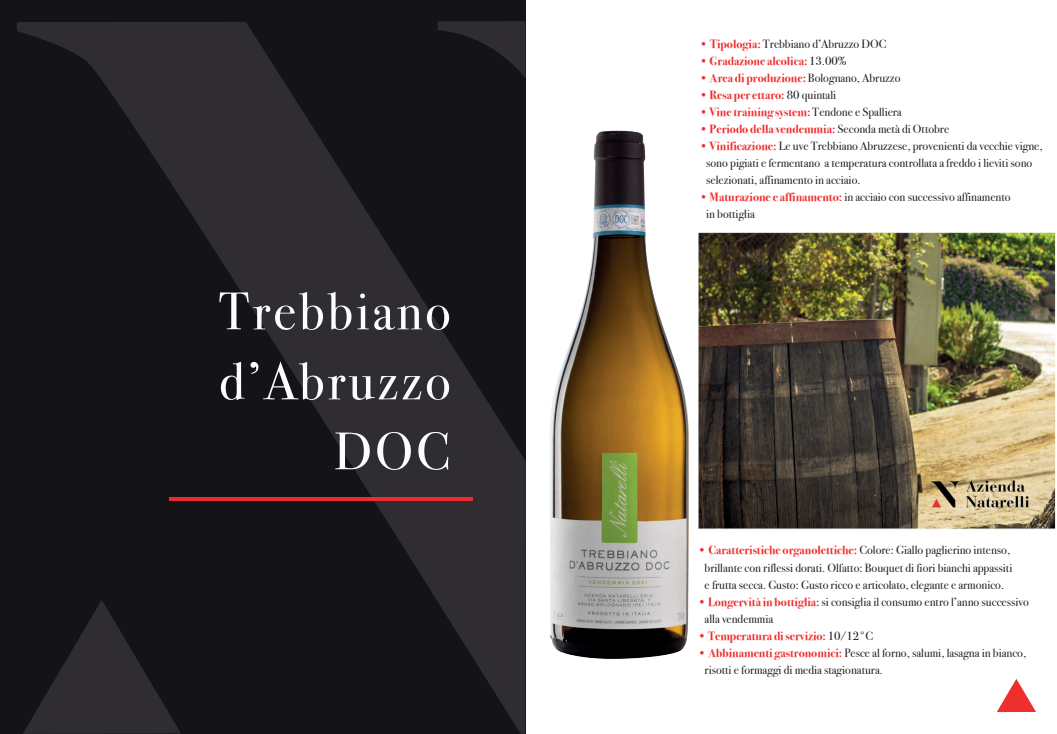
<style>
.page{position:relative;width:1057px;height:734px;background:#fff}
.page>*{position:absolute;margin:0;border:0;box-sizing:border-box;transform-origin:0 0}
.t1{font:53px/70px "Bodoni Svty Two OSITCTT";letter-spacing:.055em;color:#fdfdfd;text-align:right}
.t2{font:12px/17px "Bodoni Svty Two ITCTT";color:#231f20}
.t3{font:700 12px "Bodoni Svty Two ITCTT";color:#ee2f2d}
.s1{color:#ed2a2d}
.s2{font-weight:700;color:#ee2f2d}
.s3{font-weight:400;color:#231f20}
</style>
<div class="page">
<div style="left:0;top:0;width:525px;height:734px;background:#141318"></div>
<svg style="left:17px;top:22px;width:509px;height:712px"></svg>
<svg style="left:438px;top:21px;width:88px;height:37px"></svg>
<hr style="left:169px;top:497px;width:303px;height:3px;background:#ed2b2c">
<img style="left:289px;top:58px;width:656px;height:657px">
<img style="left:698px;top:233px;width:357px;height:297px">
<svg style="left:997px;top:679px;width:39px;height:33px"></svg>
<h1 class="t1" style="left:219px;top:277px;width:234px">Trebbiano d’Abruzzo<br>DOC</h1>
<p class="t2" style="left:700px;top:35px;width:189px"><span class="s1">•</span> <span class="s2">Tipologia:</span> Trebbiano d’Abruzzo DOC</p>
<p class="t3" style="left:700px;top:54px;width:148px">• Gradazione alcolica: <span class="s3">13.00%</span></p>
<p class="t3" style="left:700px;top:71px;width:202px">• Area di produzione: <span class="s3">Bolognano, Abruzzo</span></p>
<p class="t3" style="left:700px;top:88px;width:138px">• Resa per ettaro: <span class="s3">80 quintali</span></p>
<p class="t3" style="left:700px;top:105px;width:204px">• Vine training system: <span class="s3">Tendone e Spalliera</span></p>
<p class="t3" style="left:700px;top:122px;width:251px">• Periodo della vendemmia: <span class="s3">Seconda metà di Ottobre</span></p>
<p class="t2" style="left:706px;top:137px;width:338px;text-indent:-7px"><span class="s2">• Vinificazione:</span> Le uve Trebbiano Abruzzese, provenienti da vecchie vigne, sono pigiati e fermentano a temperatura controllata a freddo i lieviti sono selezionati, affinamento in acciaio.</p>
<p class="t2" style="left:706px;top:188px;width:306px;text-indent:-7px"><span class="s2">• Maturazione e affinamento:</span> in acciaio con successivo affinamento in bottiglia</p>
<p class="t2" style="left:698px;top:542px;width:316px;text-align:center"><span class="s1">•</span> <span class="s2">Caratteristiche organolettiche:</span> Colore: Giallo paglierino intenso, brillante con riflessi dorati. Olfatto: Bouquet di fiori bianchi appassiti e frutta secca. Gusto: Gusto ricco e articolato, elegante e armonico.</p>
<p class="t2" style="left:705px;top:593px;width:326px;text-indent:-7px"><span class="s2">• Longervità in bottiglia:</span> si consiglia il consumo entro l’anno successivo alla vendemmia</p>
<p class="t3" style="left:698px;top:628px;width:177px">• Temperatura di servizio: <span class="s3">10/12°C</span></p>
<p class="t2" style="left:705px;top:644px;width:323px;text-indent:-7px"><span class="s2">• Abbinamenti gastronomici:</span> Pesce al forno, salumi, lasagna in bianco, risotti e formaggi di media stagionatura.</p>
</div>
